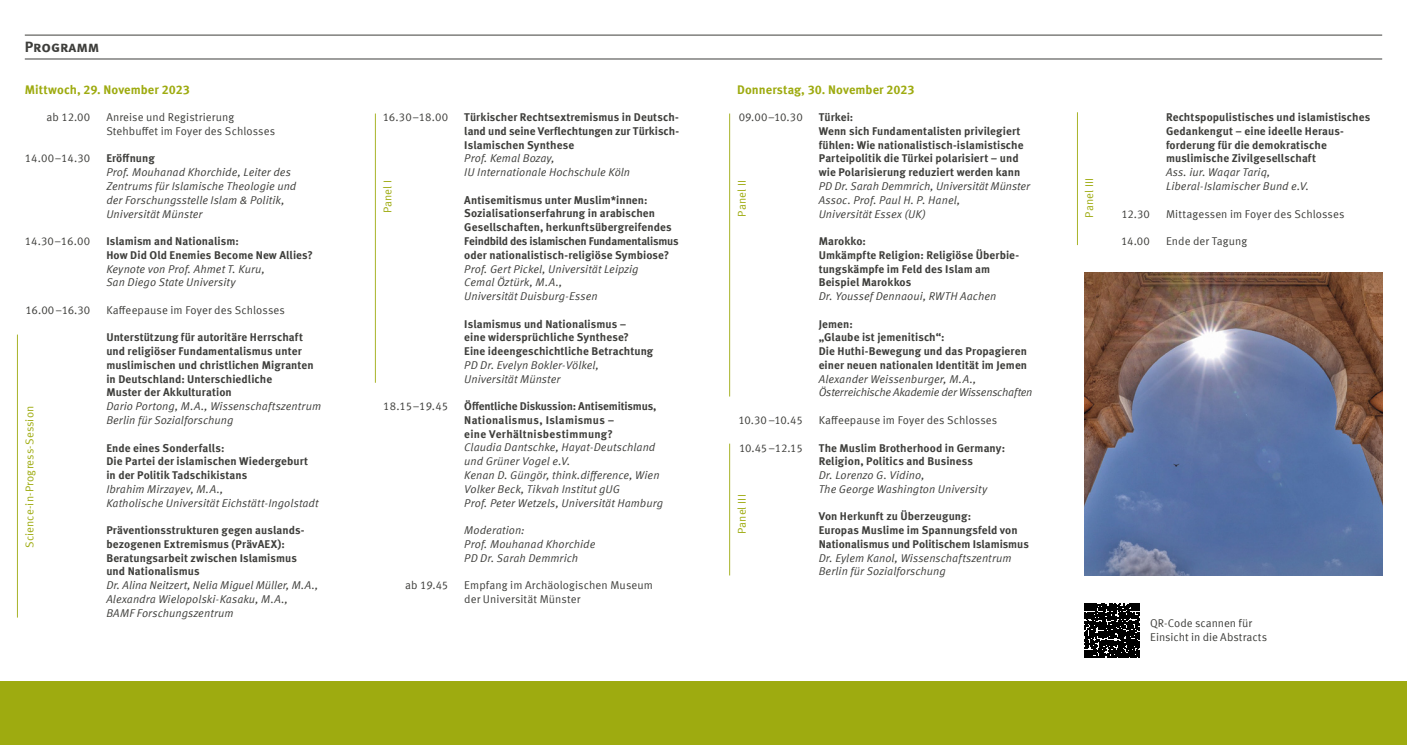
<style>
.page{position:relative;width:1407px;height:745px;background:#fff}
.page>*{position:absolute;margin:0;border:0;box-sizing:border-box;transform-origin:0 0}
.t1{font:700 15px "Meta Sc Offc Pro";letter-spacing:-.005em;color:#3e3e3b}
.t2{font:700 12.5px "Meta Offc Pro";color:#9eab10}
.t3{font:700 11.25px/13.8px "Meta Offc Pro";letter-spacing:.005em;color:#3e3e3b}
.t4{font:11.25px/13.8px "Meta Offc Pro Norm Ita";letter-spacing:.005em;color:#3e3e3b}
.t5{font:11.25px/13.8px "Meta Offc Pro Norm";letter-spacing:.005em;color:#3e3e3b}
.t6{font:11.25px/13.8px "Meta Offc Pro Norm Ita";letter-spacing:-.02em;color:#3e3e3b}
.t7{font:11.25px "Meta Offc Pro Norm";letter-spacing:.01em;color:#9eab10}
</style>
<div class="page">
<hr style="left:25px;top:58px;width:1357px;height:1px;background:#3e3e3b">
<hr style="left:25px;top:35px;width:1357px;height:1px;background:#3e3e3b">
<hr style="left:375px;top:113px;width:1px;height:269px;background:#9eab10">
<hr style="left:17px;top:334px;width:1px;height:283px;background:#9eab10">
<hr style="left:729px;top:113px;width:1px;height:283px;background:#9eab10">
<hr style="left:729px;top:443px;width:1px;height:132px;background:#9eab10">
<hr style="left:1077px;top:112px;width:1px;height:133px;background:#9eab10">
<div style="left:0;top:680px;width:1407px;height:64px;background:#9eab10"></div>
<img style="left:1084px;top:272px;width:298px;height:303px">
<svg style="left:1084px;top:603px;width:55px;height:54px;background:#242424"></svg>
<h1 class="t1" style="left:25px;top:35px;width:76px">Programm</h1>
<p class="t2" style="left:25px;top:79px;width:167px">Mittwoch, 29. November 2023</p>
<p class="t5" style="left:47px;top:110px;width:45px">ab 12.00</p>
<p class="t5" style="left:106px;top:110px;width:170px">Anreise und Registrierung<br>Stehbuffet im Foyer des Schlosses</p>
<p class="t5" style="left:25px;top:151px;width:67px">14.00–14.30</p>
<p class="t3" style="left:106px;top:151px;width:50px">Eröffnung</p>
<p class="t4" style="left:106px;top:165px;width:191px">Prof. Mouhanad Khorchide, Leiter des Zentrums für Islamische Theologie und der Forschungsstelle Islam &amp; Politik, Universität Münster</p>
<p class="t5" style="left:25px;top:233px;width:67px">14.30–16.00</p>
<p class="t3" style="left:106px;top:233px;width:208px">Islamism and Nationalism:<br>How Did Old Enemies Become New Allies?</p>
<p class="t4" style="left:106px;top:261px;width:160px">Keynote von Prof. Ahmet T. Kuru,<br>San Diego State University</p>
<p class="t5" style="left:26px;top:302px;width:66px">16.00–16.30</p>
<p class="t5" style="left:106px;top:302px;width:180px">Kaffeepause im Foyer des Schlosses</p>
<p class="t3" style="left:106px;top:330px;width:209px">Unterstützung für autoritäre Herrschaft und religiöser Fundamentalismus unter muslimischen und christlichen Migranten in Deutschland: Unterschiedliche<br>Muster der Akkulturation</p>
<p class="t4" style="left:106px;top:398px;width:216px">Dario Portong, M.A., Wissenschaftszentrum<br>Berlin für Sozialforschung</p>
<p class="t3" style="left:106px;top:439px;width:203px">Ende eines Sonderfalls:<br>Die Partei der islamischen Wiedergeburt in der Politik Tadschikistans</p>
<p class="t4" style="left:106px;top:481px;width:214px">Ibrahim Mirzayev, M.A.,<br>Katholische Universität Eichstätt-Ingolstadt</p>
<p class="t3" style="left:106px;top:522px;width:200px">Präventionsstrukturen gegen auslands&shy;bezogenen Extremismus (PrävAEX):<br>Beratungsarbeit zwischen Islamismus und Nationalismus</p>
<p class="t4" style="left:106px;top:577px;width:213px">Dr. Alina Neitzert, Nelia Miguel Müller, M.A.,<br>Alexandra Wielopolski-Kasaku, M.A.,<br>BAMF Forschungszentrum</p>
<p class="t7" style="left:21px;top:547px;width:143px;rotate:-90deg">Science-in-Progress-Session</p>
<p class="t5" style="left:383px;top:109px;width:67px">16.30–18.00</p>
<p class="t3" style="left:464px;top:109px;width:216px;text-align:justify">Türkischer Rechtsextremismus in Deutsch&shy;land und seine Verflechtungen zur Türkisch-Islamischen Synthese</p>
<p class="t4" style="left:464px;top:151px;width:167px">Prof. Kemal Bozay,<br>IU Internationale Hochschule Köln</p>
<p class="t3" style="left:464px;top:192px;width:216px">Antisemitismus unter Muslim*innen:<br>Sozialisationserfahrung in arabischen Gesellschaften, herkunftsübergreifendes Feindbild des islamischen Fundamentalismus oder nationalistisch-religiöse Symbiose?</p>
<p class="t4" style="left:464px;top:261px;width:176px">Prof. Gert Pickel, Universität Leipzig<br>Cemal Öztürk, M.A.,<br>Universität Duisburg-Essen</p>
<p class="t3" style="left:464px;top:316px;width:190px">Islamismus und Nationalismus –<br>eine widersprüchliche Synthese?<br>Eine ideengeschichtliche Betrachtung</p>
<p class="t4" style="left:464px;top:357px;width:136px">PD Dr. Evelyn Bokler-Völkel,<br>Universität Münster</p>
<p class="t5" style="left:383px;top:398px;width:66px">18.15–19.45</p>
<p class="t3" style="left:464px;top:398px;width:194px">Öffentliche Diskussion: Antisemitismus,<br>Nationalismus, Islamismus –<br>eine Verhältnisbestimmung?</p>
<p class="t4" style="left:464px;top:439px;width:200px">Claudia Dantschke, Hayat-Deutschland und Grüner Vogel e.V.<br>Kenan D. Güngör, think.difference, Wien Volker Beck, Tikvah Institut gUG<br>Prof. Peter Wetzels, Universität Hamburg</p>
<p class="t4" style="left:464px;top:522px;width:133px">Moderation:<br>Prof. Mouhanad Khorchide<br>PD Dr. Sarah Demmrich</p>
<p class="t5" style="left:405px;top:577px;width:45px">ab 19.45</p>
<p class="t5" style="left:464px;top:577px;width:190px">Empfang im Archäologischen Museum der Universität Münster</p>
<p class="t7" style="left:379px;top:213px;width:35px;rotate:-90deg">Panel I</p>
<p class="t2" style="left:737px;top:79px;width:179px">Donnerstag, 30. November 2023</p>
<p class="t5" style="left:739px;top:110px;width:66px">09.00–10.30</p>
<p class="t3" style="left:819px;top:110px;width:206px">Türkei:<br>Wenn sich Fundamentalisten privilegiert fühlen: Wie nationalistisch-islamistische Parteipolitik die Türkei polarisiert – und wie Polarisierung reduziert werden kann</p>
<p class="t4" style="left:819px;top:178px;width:213px">PD Dr. Sarah Demmrich, Universität Münster<br>Assoc. Prof. Paul H. P. Hanel,<br>Universität Essex (UK)</p>
<p class="t3" style="left:819px;top:233px;width:202px">Marokko:<br>Umkämpfte Religion: Religiöse Überbie&shy;tungskämpfe im Feld des Islam am<br>Beispiel Marokkos</p>
<p class="t4" style="left:819px;top:288px;width:179px">Dr. Youssef Dennaoui, RWTH Aachen</p>
<p class="t3" style="left:819px;top:316px;width:210px">Jemen:<br>„Glaube ist jemenitisch“:<br>Die Huthi-Bewegung und das Propagieren einer neuen nationalen Identität im Jemen</p>
<p class="t6" style="left:819px;top:371px;width:215px">Alexander Weissenburger, M.A.,<br>Österreichische Akademie der Wissenschaften</p>
<p class="t5" style="left:738px;top:412px;width:66px">10.30–10.45</p>
<p class="t5" style="left:819px;top:412px;width:180px">Kaffeepause im Foyer des Schlosses</p>
<p class="t5" style="left:739px;top:440px;width:65px">10.45–12.15</p>
<p class="t3" style="left:819px;top:439px;width:188px">The Muslim Brotherhood in Germany:<br>Religion, Politics and Business</p>
<p class="t4" style="left:819px;top:467px;width:170px">Dr. Lorenzo G. Vidino,<br>The George Washington University</p>
<p class="t3" style="left:819px;top:508px;width:212px">Von Herkunft zu Überzeugung:<br>Europas Muslime im Spannungsfeld von<br>Nationalismus und Politischem Islamismus</p>
<p class="t4" style="left:819px;top:549px;width:194px">Dr. Eylem Kanol, Wissenschaftszentrum<br>Berlin für Sozialforschung</p>
<p class="t7" style="left:733px;top:216px;width:38px;rotate:-90deg">Panel II</p>
<p class="t7" style="left:733px;top:534px;width:41px;rotate:-90deg">Panel III</p>
<p class="t7" style="left:1080px;top:217px;width:41px;rotate:-90deg">Panel III</p>
<p class="t3" style="left:1166px;top:110px;width:206px">Rechtspopulistisches und islamistisches Gedankengut – eine ideelle Heraus&shy;forderung für die demokratische muslimische Zivilgesellschaft</p>
<p class="t4" style="left:1166px;top:165px;width:145px">Ass. iur. Waqar Tariq,<br>Liberal-Islamischer Bund e.V.</p>
<p class="t5" style="left:1121px;top:206px;width:30px">12.30</p>
<p class="t5" style="left:1166px;top:206px;width:180px">Mittagessen im Foyer des Schlosses</p>
<p class="t5" style="left:1121px;top:233px;width:30px">14.00</p>
<p class="t5" style="left:1166px;top:233px;width:83px">Ende der Tagung</p>
<p class="t5" style="left:1150px;top:615px;width:118px">QR-Code scannen für<br>Einsicht in die Abstracts</p>
</div>
